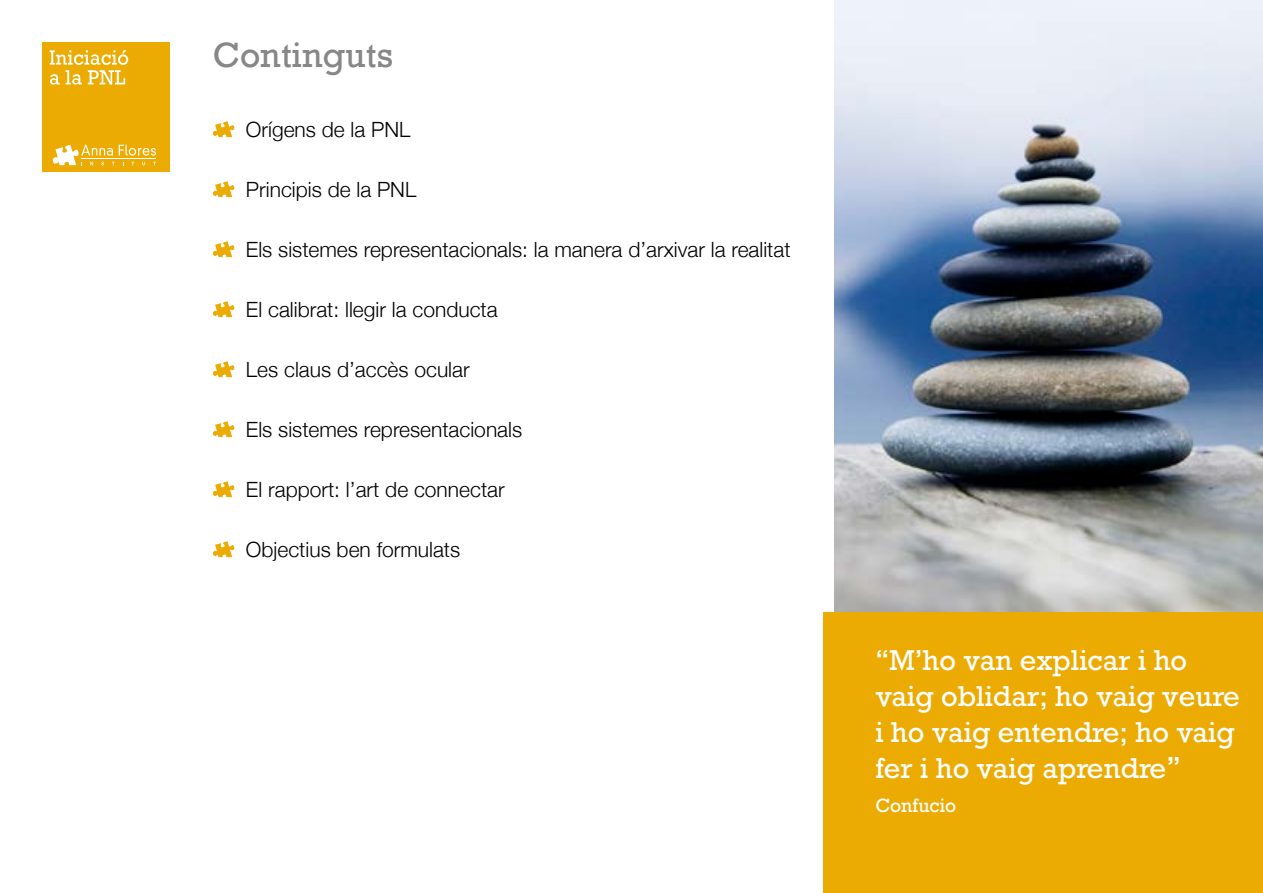
<style>
.page{position:relative;width:1263px;height:893px;background:#fff}
.page>*{position:absolute;margin:0;border:0;box-sizing:border-box;transform-origin:0 0}
.t1{font:33px "Rockwell";color:#878787}
.t2{font:27px/36px "Rockwell";color:#fff}
.t3{font:300 21px "Helvetica Neue";color:#000}
.t4{font:18px "Rockwell";color:#fff}
.s1{font-size:28.5px}
</style>
<div class="page">
<img style="left:834px;top:0;width:429px;height:612px">
<div style="left:823px;top:612px;width:440px;height:281px;background:#ecab03"></div>
<svg style="left:213px;top:121px;width:22px;height:16px"></svg>
<svg style="left:213px;top:181px;width:22px;height:16px"></svg>
<svg style="left:213px;top:241px;width:22px;height:16px"></svg>
<svg style="left:213px;top:301px;width:22px;height:16px"></svg>
<svg style="left:213px;top:361px;width:22px;height:16px"></svg>
<svg style="left:213px;top:421px;width:22px;height:16px"></svg>
<svg style="left:213px;top:481px;width:22px;height:16px"></svg>
<svg style="left:213px;top:541px;width:22px;height:16px"></svg>
<div style="left:43px;top:43px;width:127px;height:129px;background:#ecab03"></div>
<svg style="left:50px;top:50px;width:78px;height:35px"></svg>
<svg style="left:52px;top:145px;width:104px;height:20px"></svg>
<hr style="left:81px;top:158px;width:75px;height:1px;background:#fff">
<h1 class="t1" style="left:213px;top:35px;width:182px">Continguts</h1>
<p class="t3" style="left:246px;top:113px;width:166px">Orígens de la PNL</p>
<p class="t3" style="left:246px;top:173px;width:172px">Principis de la PNL</p>
<p class="t3" style="left:246px;top:233px;width:546px">Els sistemes representacionals: la manera d’arxivar la realitat</p>
<p class="t3" style="left:246px;top:293px;width:253px">El calibrat: llegir la conducta</p>
<p class="t3" style="left:246px;top:353px;width:225px">Les claus d’accès ocular</p>
<p class="t3" style="left:246px;top:413px;width:278px">Els sistemes representacionals</p>
<p class="t3" style="left:246px;top:473px;width:260px">El rapport: l’art de connectar</p>
<p class="t3" style="left:246px;top:533px;width:216px">Objectius ben formulats</p>
<p class="t2" style="left:875px;top:643px;width:366px">“M’ho van explicar i ho vaig oblidar; ho vaig veure i ho vaig entendre; ho vaig fer i ho vaig aprendre<span class="s1">”</span></p>
<p class="t4" style="left:875px;top:795px;width:82px">Confucio</p>
</div>
